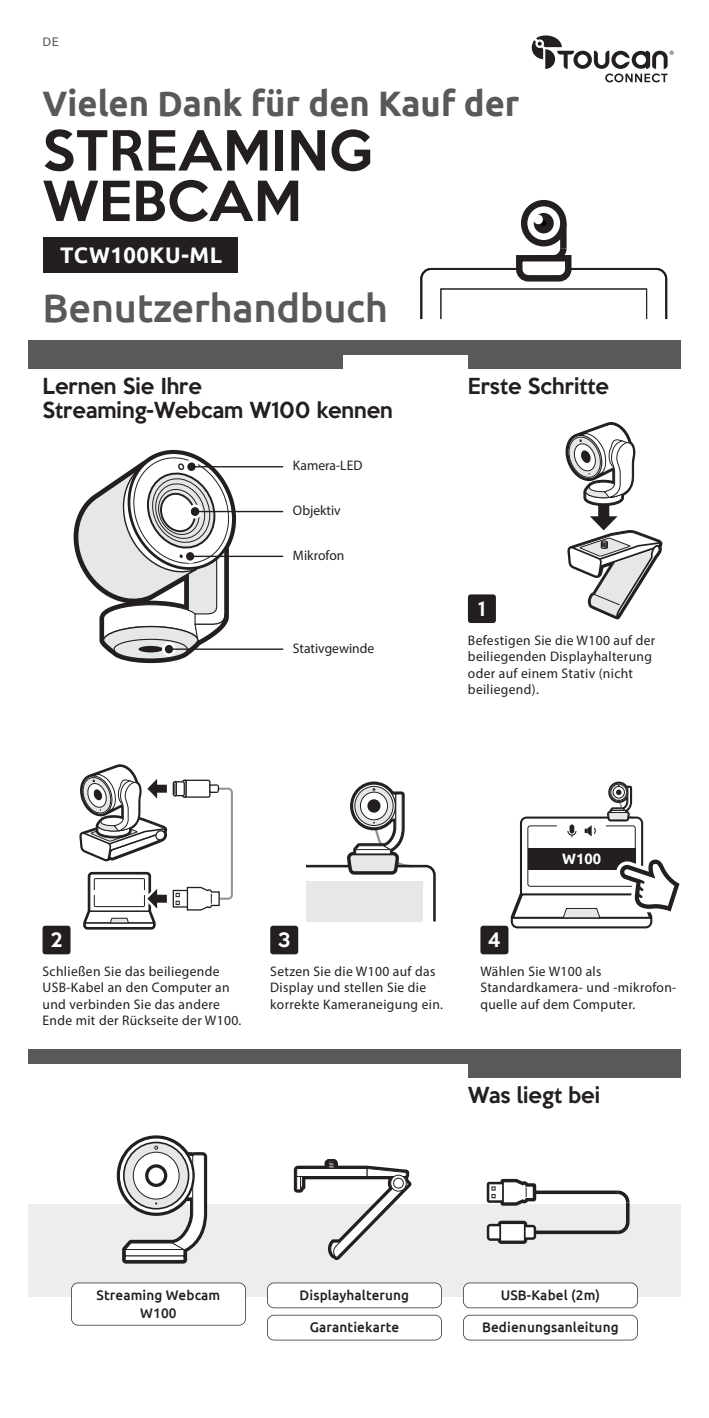
<style>
.page{position:relative;width:709px;height:1418px;background:#fff}
.page>*{position:absolute;margin:0;border:0;box-sizing:border-box;transform-origin:0 0}
.t1{font:500 50.5px/50.5px "Keep Calm";letter-spacing:.01em;color:#231f20}
.t2{font:500 40px "Ubuntu";letter-spacing:-.01em;color:#58595b}
.t3{font:700 35.25px "Ubuntu";color:#58595b}
.t4{font:700 22.5px "Ubuntu";letter-spacing:.025em;color:#fff}
.t5{font:500 20.25px/24.2px "Keep Calm";color:#231f20}
.t6{font:500 18.25px "Keep Calm";color:#fff}
.t7{font:700 15px "Ubuntu";color:#fff}
.t8{font:14px/16.5px "Myriad Pro";letter-spacing:.025em;color:#231f20}
.t9{font:500 14px "Ubuntu";letter-spacing:.01em;color:#231f20}
.t10{font:14px "Myriad Pro";color:#231f20}
.t11{font:12.5px "Ubuntu";color:#58595b}
</style>
<div class="page">
<div style="left:28px;top:340px;width:652px;height:14px;background:#58595b"></div>
<div style="left:28px;top:1049px;width:652px;height:14px;background:#58595b"></div>
<div style="left:28px;top:1204px;width:652px;height:92px;background:#ededee"></div>
<svg style="left:267px;top:1282px;width:175px;height:26px"></svg>
<svg style="left:71px;top:1282px;width:175px;height:43px"></svg>
<svg style="left:463px;top:1282px;width:175px;height:26px"></svg>
<svg style="left:267px;top:1314px;width:175px;height:26px"></svg>
<svg style="left:463px;top:1314px;width:175px;height:26px"></svg>
<svg style="left:536px;top:1190px;width:78px;height:4px"></svg>
<svg style="left:536px;top:1230px;width:78px;height:4px"></svg>
<svg style="left:487px;top:1220px;width:49px;height:23px"></svg>
<svg style="left:487px;top:1178px;width:49px;height:27px"></svg>
<svg style="left:614px;top:1218px;width:16px;height:17px"></svg>
<svg style="left:614px;top:1190px;width:16px;height:16px"></svg>
<hr style="left:626px;top:1202px;width:3px;height:20px;background:#231f20">
<div style="left:500px;top:1223px;width:25px;height:18px;background:#fff"></div>
<div style="left:499px;top:1222px;width:26px;height:20px;border:2px solid #231f20"></div>
<svg style="left:117px;top:1135px;width:90px;height:128px"></svg>
<svg style="left:294px;top:1159px;width:118px;height:100px"></svg>
<div style="left:468px;top:594px;width:28px;height:29px;background:#231f20;border-radius:3px"></div>
<div style="left:28px;top:354px;width:315px;height:15px;background:#58595b"></div>
<div style="left:468px;top:354px;width:212px;height:15px;background:#58595b"></div>
<div style="left:468px;top:1063px;width:212px;height:14px;background:#58595b"></div>
<hr style="left:191px;top:466px;width:92px;height:1px;background:#231f20">
<hr style="left:195px;top:511px;width:88px;height:1px;background:#231f20">
<hr style="left:190px;top:555px;width:93px;height:2px;background:#231f20">
<svg style="left:73px;top:449px;width:163px;height:214px"></svg>
<div style="left:165px;top:645px;width:8px;height:8px;background:#231f20;border-radius:50%"></div>
<hr style="left:169px;top:648px;width:114px;height:2px;background:#231f20">
<div style="left:480px;top:925px;width:28px;height:29px;background:#231f20;border-radius:3px"></div>
<div style="left:43px;top:925px;width:28px;height:29px;background:#231f20;border-radius:3px"></div>
<div style="left:270px;top:925px;width:28px;height:29px;background:#231f20;border-radius:3px"></div>
<div style="left:521px;top:200px;width:45px;height:46px;border:6px solid #231f20;border-radius:50%"></div>
<div style="left:560px;top:223px;width:6px;height:25px;background:#231f20"></div>
<div style="left:533px;top:213px;width:21px;height:20px;background:#231f20;border-radius:50%"></div>
<svg style="left:541px;top:220px;width:5px;height:6px"></svg>
<div style="left:533px;top:215px;width:10px;height:9px;background:#fff;border-radius:4px"></div>
<svg style="left:420px;top:242px;width:248px;height:78px"></svg>
<div style="left:440px;top:288px;width:207px;height:31px;border:1px solid #231f20"></div>
<svg style="left:510px;top:781px;width:170px;height:148px"></svg>
<svg style="left:79px;top:764px;width:357px;height:165px"></svg>
<svg style="left:565px;top:422px;width:97px;height:197px"></svg>
<svg style="left:531px;top:35px;width:142px;height:47px"></svg>
<div style="left:43px;top:237px;width:194px;height:36px;background:#231f20"></div>
<p class="t11" style="left:43px;top:34px;width:18px">DE</p>
<h3 class="t3" style="left:43px;top:82px;width:478px">Vielen Dank für den Kauf der</h3>
<h1 class="t1" style="left:43px;top:121px;width:331px">STREAMING<br>WEBCAM</h1>
<h3 class="t4" style="left:60px;top:241px;width:163px">TCW100KU-ML</h3>
<h2 class="t2" style="left:43px;top:283px;width:347px">Benutzerhandbuch</h2>
<h3 class="t5" style="left:43px;top:372px;width:352px">Lernen Sie Ihre<br>Streaming-Webcam W100 kennen</h3>
<h3 class="t5" style="left:468px;top:372px;width:143px">Erste Schritte</h3>
<p class="t10" style="left:293px;top:457px;width:71px">Kamera-LED</p>
<p class="t10" style="left:293px;top:501px;width:49px">Objektiv</p>
<p class="t10" style="left:293px;top:546px;width:53px">Mikrofon</p>
<p class="t10" style="left:293px;top:639px;width:83px">Stativgewinde</p>
<h3 class="t6" style="left:478px;top:593px;width:9px">1</h3>
<p class="t8" style="left:468px;top:631px;width:189px">Befestigen Sie die W100 auf der beiliegenden Displayhalterung oder auf einem Stativ (nicht beiliegend).</p>
<p class="t7" style="left:562px;top:849px;width:40px">W100</p>
<h3 class="t6" style="left:50px;top:924px;width:14px">2</h3>
<h3 class="t6" style="left:278px;top:924px;width:14px">3</h3>
<h3 class="t6" style="left:488px;top:924px;width:14px">4</h3>
<p class="t8" style="left:43px;top:962px;width:200px">Schließen Sie das beiliegende<br>USB-Kabel an den Computer an und verbinden Sie das andere<br>Ende mit der Rückseite der W100.</p>
<p class="t8" style="left:270px;top:962px;width:174px">Setzen Sie die W100 auf das<br>Display und stellen Sie die korrekte Kameraneigung ein.</p>
<p class="t8" style="left:480px;top:962px;width:197px">Wählen Sie W100 als<br>Standardkamera- und -mikrofon&shy;quelle auf dem Computer.</p>
<h3 class="t5" style="left:468px;top:1081px;width:134px">Was liegt bei</h3>
<p class="t9" style="left:97px;top:1286px;width:125px">Streaming Webcam</p>
<p class="t9" style="left:299px;top:1286px;width:111px">Displayhalterung</p>
<p class="t9" style="left:140px;top:1303px;width:38px">W100</p>
<p class="t9" style="left:501px;top:1286px;width:101px">USB-Kabel (2m)</p>
<p class="t9" style="left:310px;top:1318px;width:91px">Garantiekarte</p>
<p class="t9" style="left:482px;top:1318px;width:138px">Bedienungsanleitung</p>
</div>
